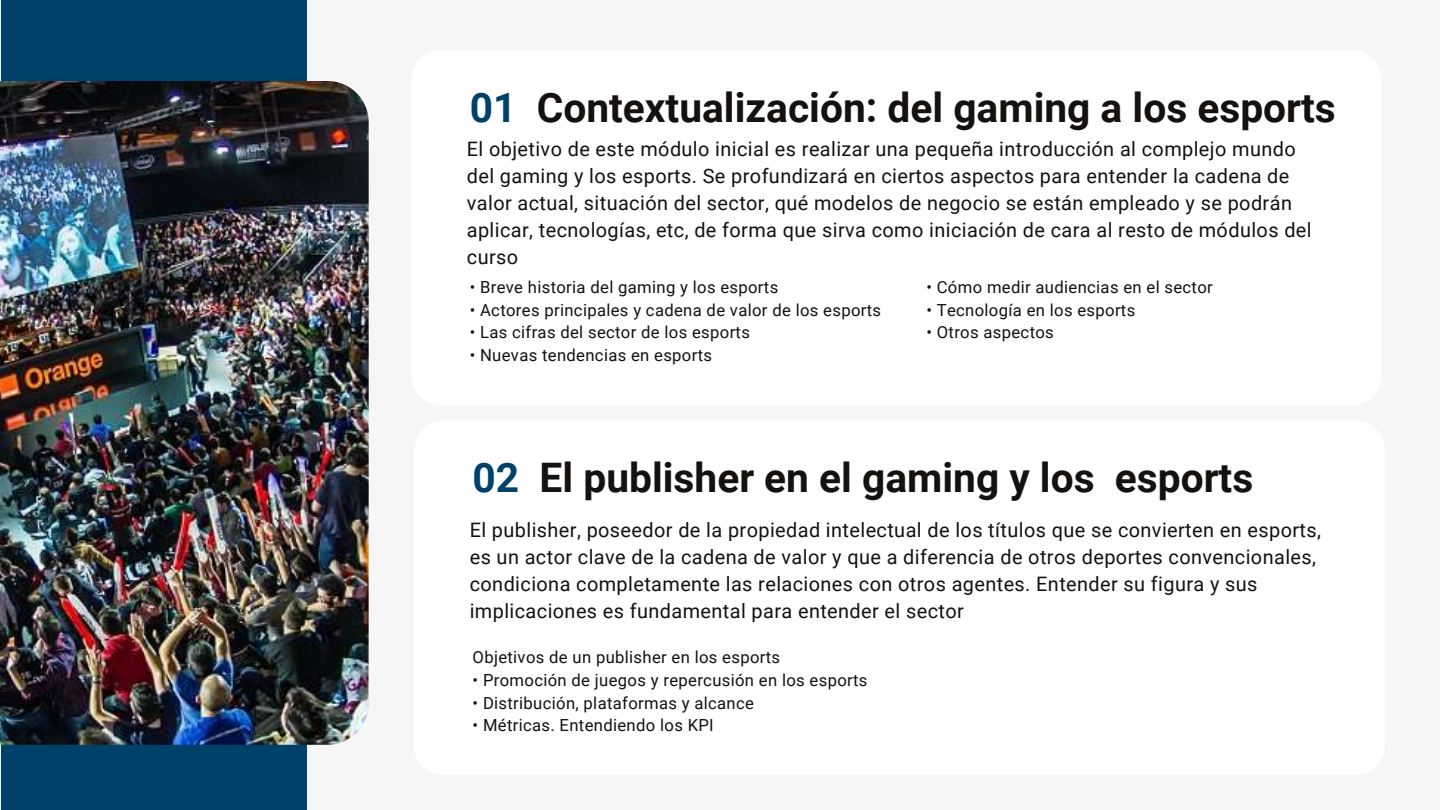
<style>
.page{position:relative;width:1440px;height:810px;background:#f6f6f6}
.page>*{position:absolute;margin:0;border:0;box-sizing:border-box;transform-origin:0 0}
.t1{font:700 40.7px "Roboto";color:#14110f}
.t2{font:19.9px/27.1px "Roboto";letter-spacing:.02em;color:#14110f}
.t3{font:16.6px "Roboto";letter-spacing:.02em;color:#14110f}
.s1{color:#00416a}
</style>
<div class="page">
<div style="left:411px;top:50px;width:971px;height:355px;background:#fff;border-radius:29px"></div>
<div style="left:1px;top:0;width:306px;height:810px;background:#00416a"></div>
<img style="left:0;top:81px;width:369px;height:664px">
<div style="left:414px;top:420px;width:971px;height:355px;background:#fff;border-radius:29px"></div>
<h1 class="t1" style="left:470px;top:84px;width:868px"><span class="s1">01</span> Contextualización: del gaming a los esports</h1>
<p class="t2" style="left:467px;top:136px;width:846px">El objetivo de este módulo inicial es realizar una pequeña introducción al complejo mundo del gaming y los esports. Se profundizará en ciertos aspectos para entender la cadena de valor actual, situación del sector, qué modelos de negocio se están empleado y se podrán aplicar, tecnologías, etc, de forma que sirva como iniciación de cara al resto de módulos del curso</p>
<p class="t3" style="left:470px;top:278px;width:310px">• Breve historia del gaming y los esports</p>
<p class="t3" style="left:470px;top:300px;width:413px">• Actores principales y cadena de valor de los esports</p>
<p class="t3" style="left:470px;top:323px;width:282px">• Las cifras del sector de los esports</p>
<p class="t3" style="left:470px;top:346px;width:244px">• Nuevas tendencias en esports</p>
<p class="t3" style="left:926px;top:278px;width:288px">• Cómo medir audiencias en el sector</p>
<p class="t3" style="left:926px;top:300px;width:210px">• Tecnología en los esports</p>
<p class="t3" style="left:926px;top:323px;width:129px">• Otros aspectos</p>
<h1 class="t1" style="left:473px;top:454px;width:782px"><span class="s1">02</span> El publisher en el gaming y los esports</h1>
<p class="t2" style="left:470px;top:517px;width:853px">El publisher, poseedor de la propiedad intelectual de los títulos que se convierten en esports, es un actor clave de la cadena de valor y que a diferencia de otros deportes convencionales, condiciona completamente las relaciones con otros agentes. Entender su figura y sus implicaciones es fundamental para entender el sector</p>
<p class="t3" style="left:473px;top:648px;width:309px">Objetivos de un publisher en los esports</p>
<p class="t3" style="left:473px;top:670px;width:396px">• Promoción de juegos y repercusión en los esports</p>
<p class="t3" style="left:473px;top:693px;width:283px">• Distribución, plataformas y alcance</p>
<p class="t3" style="left:473px;top:716px;width:243px">• Métricas. Entendiendo los KPI</p>
</div>
